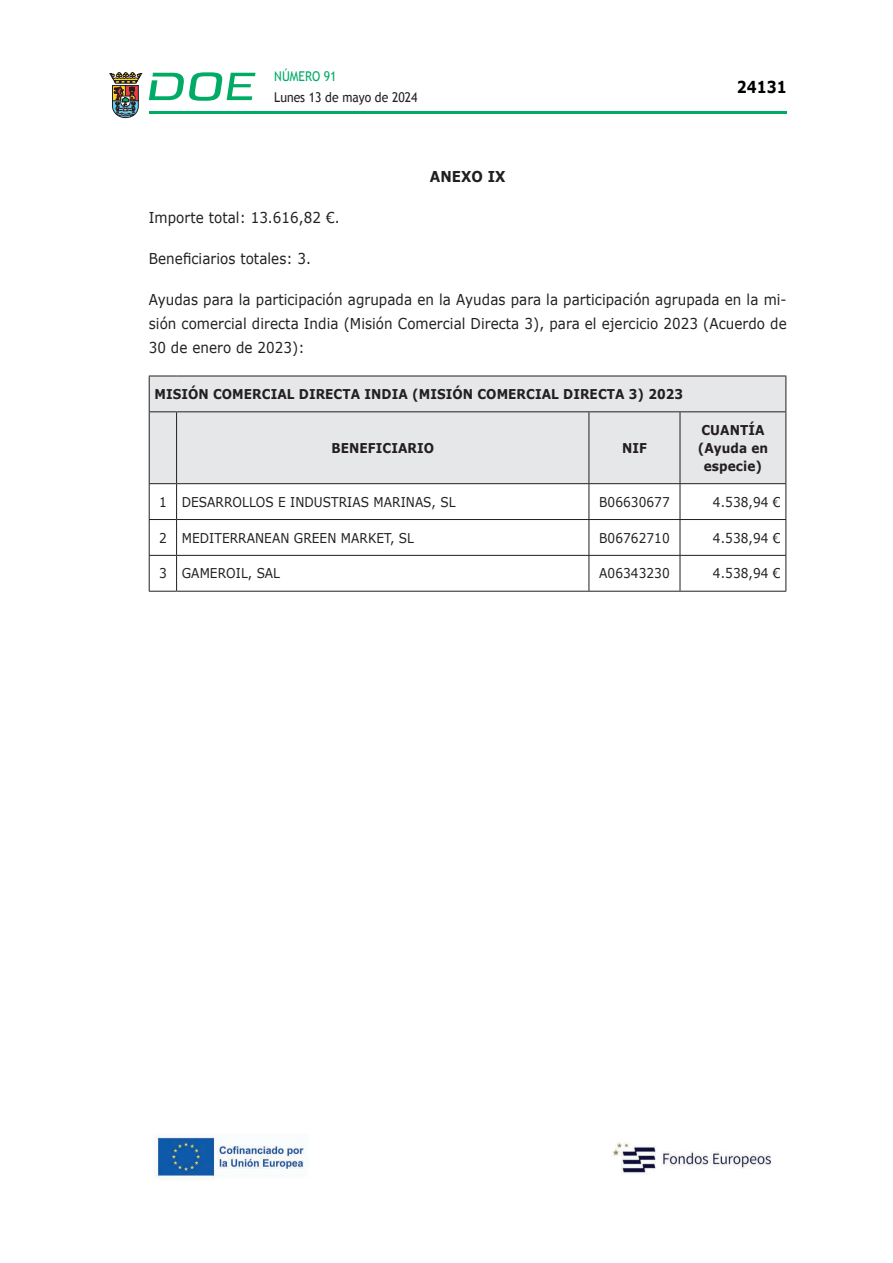
<style>
.page{position:relative;width:893px;height:1263px;background:#fff}
.page>*{position:absolute;margin:0;border:0;box-sizing:border-box;transform-origin:0 0}
.t1{font:700 16.5px "Verdana";color:#000;scale:.85 1}
.CUERPO_DE_TEXTO{font:15px/24px "Verdana";letter-spacing:.005em;color:#231f20;text-align:justify;scale:.9 1}
.CUERPO_DE_TEXTO-2{font:700 15px "Verdana";letter-spacing:.005em;color:#231f20;scale:.9 1}
.CUERPO_DE_TEXTO-3{font:13.5px "Verdana";letter-spacing:.005em;color:#231f20;scale:.9 1}
.TABLATITULO{font:700 13.5px/18px "Verdana";letter-spacing:.005em;color:#231f20;text-align:center;scale:.9 1}
.t2{font:13.5px "Trebuchet MS";color:#231f20;scale:.9 1}
.t3{font:13.5px "Trebuchet MS";color:#00ab67;scale:.9 1}
</style>
<div class="page">
<hr style="left:149px;top:111px;width:638px;height:3px;background:#00ab66">
<svg style="left:109px;top:72px;width:33px;height:46px"></svg>
<svg style="left:149px;top:72px;width:106px;height:29px"></svg>
<div style="left:150px;top:377px;width:635px;height:106px;background:#e6e7e9"></div>
<svg style="left:150px;top:376px;width:27px;height:1px"></svg>
<hr style="left:149px;top:376px;width:1px;height:35px;background:#231f20">
<hr style="left:177px;top:376px;width:412px;height:1px;background:#231f20">
<hr style="left:589px;top:376px;width:91px;height:1px;background:#231f20">
<hr style="left:680px;top:376px;width:106px;height:1px;background:#231f20">
<hr style="left:785px;top:376px;width:1px;height:35px;background:#231f20">
<svg style="left:149px;top:411px;width:28px;height:1px"></svg>
<hr style="left:149px;top:412px;width:1px;height:71px;background:#231f20">
<hr style="left:177px;top:411px;width:412px;height:1px;background:#231f20">
<hr style="left:176px;top:412px;width:1px;height:71px;background:#231f20">
<hr style="left:589px;top:411px;width:91px;height:1px;background:#231f20">
<hr style="left:589px;top:412px;width:1px;height:71px;background:#231f20">
<hr style="left:680px;top:411px;width:106px;height:1px;background:#231f20">
<hr style="left:680px;top:412px;width:1px;height:71px;background:#231f20">
<hr style="left:785px;top:412px;width:1px;height:71px;background:#231f20">
<svg style="left:149px;top:483px;width:28px;height:1px"></svg>
<hr style="left:149px;top:484px;width:1px;height:35px;background:#231f20">
<hr style="left:177px;top:483px;width:412px;height:1px;background:#231f20">
<hr style="left:176px;top:484px;width:1px;height:35px;background:#231f20">
<hr style="left:589px;top:483px;width:91px;height:1px;background:#231f20">
<hr style="left:589px;top:484px;width:1px;height:35px;background:#231f20">
<hr style="left:680px;top:483px;width:106px;height:1px;background:#231f20">
<hr style="left:680px;top:484px;width:1px;height:35px;background:#231f20">
<hr style="left:785px;top:484px;width:1px;height:35px;background:#231f20">
<svg style="left:149px;top:519px;width:28px;height:1px"></svg>
<hr style="left:149px;top:520px;width:1px;height:35px;background:#231f20">
<hr style="left:177px;top:519px;width:412px;height:1px;background:#231f20">
<hr style="left:176px;top:520px;width:1px;height:35px;background:#231f20">
<hr style="left:589px;top:519px;width:91px;height:1px;background:#231f20">
<hr style="left:589px;top:520px;width:1px;height:35px;background:#231f20">
<hr style="left:680px;top:519px;width:106px;height:1px;background:#231f20">
<hr style="left:680px;top:520px;width:1px;height:35px;background:#231f20">
<hr style="left:785px;top:520px;width:1px;height:35px;background:#231f20">
<svg style="left:149px;top:555px;width:28px;height:1px"></svg>
<hr style="left:149px;top:556px;width:1px;height:35px;background:#231f20">
<hr style="left:177px;top:555px;width:412px;height:1px;background:#231f20">
<hr style="left:176px;top:556px;width:1px;height:35px;background:#231f20">
<hr style="left:589px;top:555px;width:91px;height:1px;background:#231f20">
<hr style="left:589px;top:556px;width:1px;height:35px;background:#231f20">
<hr style="left:680px;top:555px;width:106px;height:1px;background:#231f20">
<hr style="left:680px;top:556px;width:1px;height:35px;background:#231f20">
<hr style="left:785px;top:556px;width:1px;height:35px;background:#231f20">
<svg style="left:149px;top:591px;width:28px;height:1px"></svg>
<hr style="left:177px;top:591px;width:412px;height:1px;background:#231f20">
<hr style="left:589px;top:591px;width:91px;height:1px;background:#231f20">
<hr style="left:680px;top:591px;width:106px;height:1px;background:#231f20">
<img style="left:154px;top:1135px;width:618px;height:46px">
<p class="t3" style="left:274px;top:68px;width:71px">NÚMERO 91</p>
<p class="t2" style="left:274px;top:89px;width:161px">Lunes 13 de mayo de 2024</p>
<p class="CUERPO_DE_TEXTO-2" style="left:430px;top:166px;width:86px">ANEXO IX</p>
<p class="t1" style="left:737px;top:76px;width:60px">24131</p>
<p class="CUERPO_DE_TEXTO" style="left:149px;top:205px;width:213px">Importe total: 13.616,82 €.</p>
<p class="CUERPO_DE_TEXTO" style="left:149px;top:246px;width:182px">Beneficiarios totales: 3.</p>
<p class="CUERPO_DE_TEXTO" style="left:149px;top:287px;width:710px">Ayudas para la participación agrupada en la Ayudas para la participación agrupada en la mi&shy;sión comercial directa India (Misión Comercial Directa 3), para el ejercicio 2023 (Acuerdo de 30 de enero de 2023):</p>
<p class="TABLATITULO" style="left:154px;top:385px;width:589px">MISIÓN COMERCIAL DIRECTA INDIA (MISIÓN COMERCIAL DIRECTA 3) 2023</p>
<p class="TABLATITULO" style="left:331px;top:439px;width:116px">BENEFICIARIO</p>
<p class="TABLATITULO" style="left:622px;top:439px;width:29px">NIF</p>
<p class="TABLATITULO" style="left:698px;top:421px;width:80px">CUANTÍA (Ayuda en especie)</p>
<p class="CUERPO_DE_TEXTO-3" style="left:159px;top:493px;width:10px">1</p>
<p class="CUERPO_DE_TEXTO-3" style="left:182px;top:493px;width:306px">DESARROLLOS E INDUSTRIAS MARINAS, SL</p>
<p class="CUERPO_DE_TEXTO-3" style="left:599px;top:493px;width:80px">B06630677</p>
<p class="CUERPO_DE_TEXTO-3" style="left:713px;top:493px;width:77px">4.538,94 €</p>
<p class="CUERPO_DE_TEXTO-3" style="left:159px;top:529px;width:10px">2</p>
<p class="CUERPO_DE_TEXTO-3" style="left:182px;top:529px;width:259px">MEDITERRANEAN GREEN MARKET, SL</p>
<p class="CUERPO_DE_TEXTO-3" style="left:599px;top:529px;width:80px">B06762710</p>
<p class="CUERPO_DE_TEXTO-3" style="left:713px;top:529px;width:77px">4.538,94 €</p>
<p class="CUERPO_DE_TEXTO-3" style="left:159px;top:565px;width:10px">3</p>
<p class="CUERPO_DE_TEXTO-3" style="left:182px;top:565px;width:111px">GAMEROIL, SAL</p>
<p class="CUERPO_DE_TEXTO-3" style="left:599px;top:565px;width:80px">A06343230</p>
<p class="CUERPO_DE_TEXTO-3" style="left:713px;top:565px;width:77px">4.538,94 €</p>
</div>
